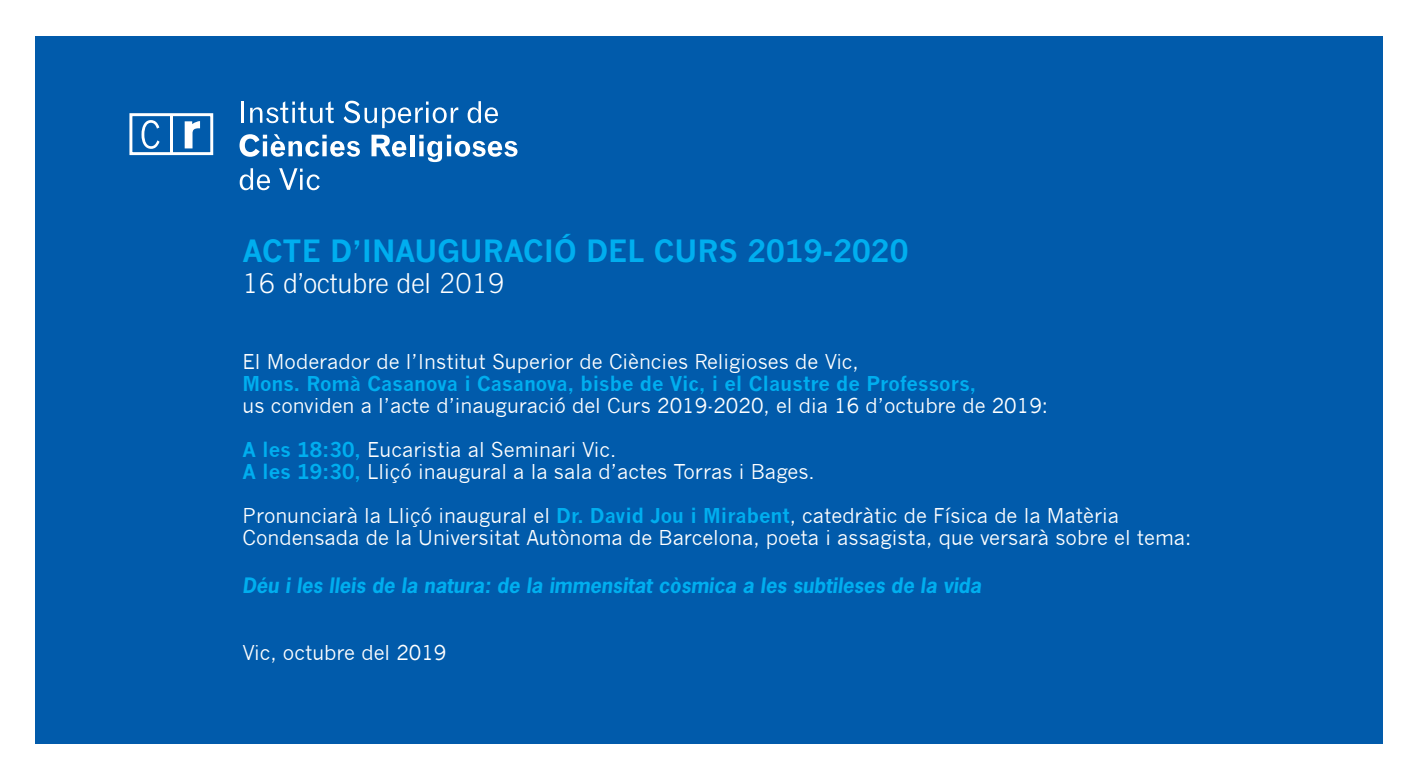
<style>
.page{position:relative;width:1418px;height:780px;background:#fff}
.page>*{position:absolute;margin:0;border:0;box-sizing:border-box;transform-origin:0 0}
.t1{font:700 30px "News Gothic";color:#00aeef}
.t2{font:300 27.5px "News Gothic BT";color:#fff}
.t3{font:20px/22px "News Gothic";color:#fff}
.Normal__Web{font:italic 700 20px "News Gothic Std";color:#00aeef}
.t4{font:700 20px "News Gothic";color:#00aeef}
.s1{font-weight:700;color:#00aeef}
</style>
<div class="page">
<div style="left:36px;top:37px;width:1346px;height:707px;background:#015bab"></div>
<svg style="left:141px;top:120px;width:18px;height:29px"></svg>
<div style="left:129px;top:113px;width:84px;height:42px;border:3px solid #fff"></div>
<hr style="left:170px;top:114px;width:3px;height:40px;background:#fff">
<svg style="left:185px;top:121px;width:15px;height:27px"></svg>
<svg style="left:240px;top:168px;width:30px;height:22px"></svg>
<svg style="left:279px;top:168px;width:41px;height:22px"></svg>
<svg style="left:239px;top:134px;width:121px;height:23px"></svg>
<svg style="left:371px;top:135px;width:35px;height:22px"></svg>
<hr style="left:410px;top:135px;width:4px;height:21px;background:#fff">
<svg style="left:419px;top:135px;width:98px;height:27px"></svg>
<hr style="left:241px;top:101px;width:3px;height:22px;background:#fff">
<svg style="left:250px;top:101px;width:84px;height:22px"></svg>
<svg style="left:344px;top:101px;width:114px;height:27px"></svg>
<svg style="left:467px;top:101px;width:31px;height:22px"></svg>
<p class="t1" style="left:242px;top:233px;width:667px">ACTE D’INAUGURACIÓ DEL CURS 2019-2020</p>
<p class="t2" style="left:242px;top:266px;width:263px">16 d’octubre del 2019</p>
<p class="t3" style="left:242px;top:351px;width:618px">El Moderador de l’Institut Superior de Ciències Religioses de Vic,</p>
<p class="t4" style="left:242px;top:372px;width:735px">Mons. Romà Casanova i Casanova, bisbe de Vic, i el Claustre de Professors,</p>
<p class="t3" style="left:242px;top:395px;width:807px">us conviden a l’acte d’inauguració del Curs 2019-2020, el dia 16 d’octubre de 2019:</p>
<p class="t3" style="left:242px;top:439px;width:375px"><span class="s1">A les 18:30,</span> Eucaristia al Seminari Vic.</p>
<p class="t3" style="left:242px;top:461px;width:573px"><span class="s1">A les 19:30,</span> Lliçó inaugural a la sala d’actes Torras i Bages.</p>
<p class="t3" style="left:242px;top:505px;width:950px">Pronunciarà la Lliçó inaugural el <span class="s1">Dr. David Jou i Mirabent</span>, catedràtic de Física de la Matèria<br>Condensada de la Universitat Autònoma de Barcelona, poeta i assagista, que versarà sobre el tema:</p>
<p class="Normal__Web" style="left:242px;top:572px;width:740px">Déu i les lleis de la natura: de la immensitat còsmica a les subtileses de la vida</p>
<p class="t3" style="left:242px;top:641px;width:205px">Vic, octubre del 2019</p>
</div>
